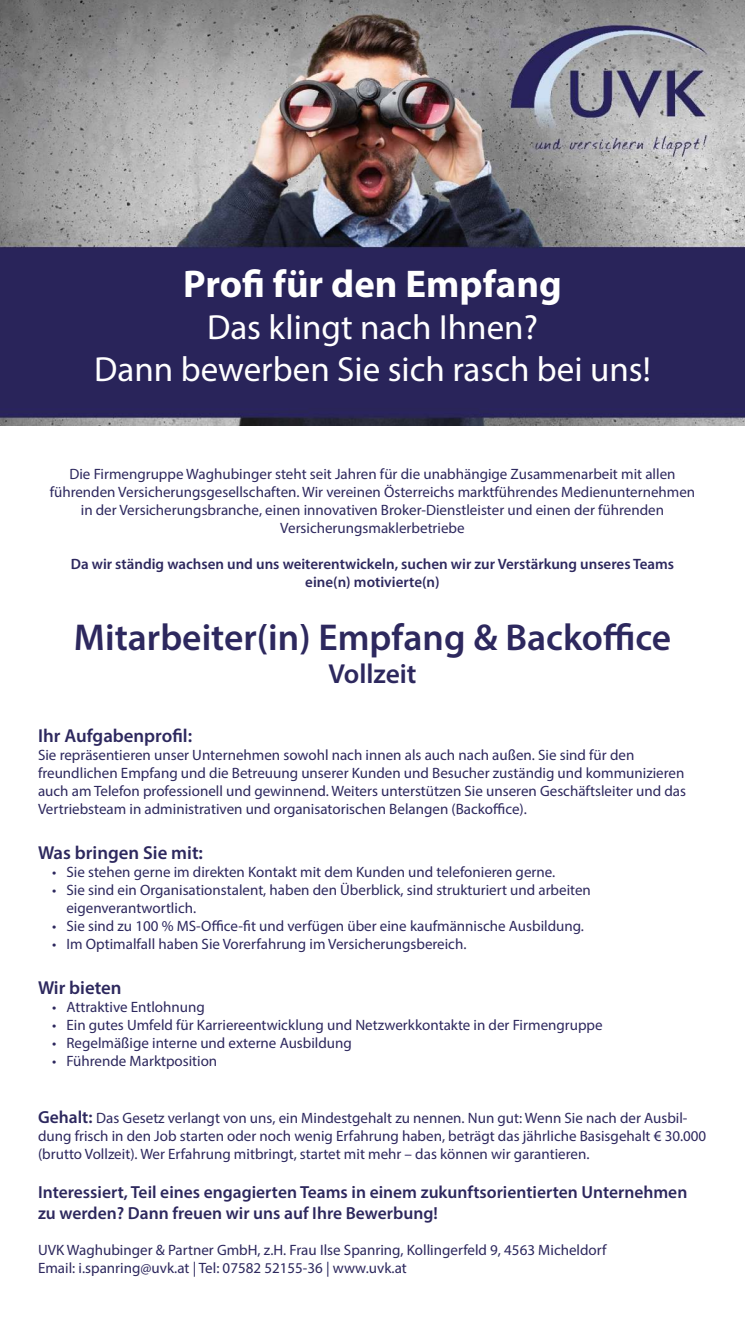
<style>
.page{position:relative;width:745px;height:1326px;background:#fff}
.page>*{position:absolute;margin:0;border:0;box-sizing:border-box;transform-origin:0 0}
.t1{font:700 38.75px "Myriad Pro";color:#fff}
.t2{font:600 37.5px "Myriad Pro";color:#2d285e}
.t3{font:35px/42px "Myriad Pro";color:#fff;text-align:center}
.t4{font:600 27.5px "Myriad Pro";color:#2d285e}
.t5{font:600 18.75px "Myriad Pro";color:#2d285e}
.t6{font:600 17.5px/21px "Myriad Pro";color:#2d285e}
.t7{font:15px/18px "Myriad Pro";color:#2d285e}
.t8{font:600 15px/18px "Myriad Pro";color:#2d285e;text-align:center}
.s1{font-weight:600;font-size:17.5px}
</style>
<div class="page">
<img style="left:0;top:0;width:744px;height:425px">
<h1 class="t1" style="left:183px;top:269px;width:380px">Profi für den Empfang</h1>
<h3 class="t3" style="left:94px;top:308px;width:557px">Das klingt nach Ihnen?<br>Dann bewerben Sie sich rasch bei uns!</h3>
<p class="t7" style="left:50px;top:466px;width:646px;text-align:center">Die Firmengruppe Waghubinger steht seit Jahren für die unabhängige Zusammenarbeit mit allen führenden Versicherungsgesellschaften. Wir vereinen Österreichs marktführendes Medienunternehmen in der Versicherungsbranche, einen innovativen Broker-Dienstleister und einen der führenden Versicherungsmaklerbetriebe</p>
<p class="t8" style="left:71px;top:556px;width:604px">Da wir ständig wachsen und uns weiterentwickeln, suchen wir zur Verstärkung unseres Teams eine(n) motivierte(n)</p>
<h2 class="t2" style="left:74px;top:623px;width:598px">Mitarbeiter(in) Empfang &amp; Backoffice</h2>
<h3 class="t4" style="left:328px;top:663px;width:90px">Vollzeit</h3>
<p class="t5" style="left:38px;top:728px;width:155px">Ihr Aufgabenprofil:</p>
<p class="t7" style="left:38px;top:746px;width:649px">Sie repräsentieren unser Unternehmen sowohl nach innen als auch nach außen. Sie sind für den freundlichen Empfang und die Betreuung unserer Kunden und Besucher zuständig und kommunizieren auch am Telefon professionell und gewinnend. Weiters unterstützen Sie unseren Geschäftsleiter und das Vertriebsteam in administrativen und organisatorischen Belangen (Backoffice).</p>
<p class="t5" style="left:38px;top:845px;width:166px">Was bringen Sie mit:</p>
<p class="t7" style="left:52px;top:863px;width:504px">• Sie stehen gerne im direkten Kontakt mit dem Kunden und telefonieren gerne.</p>
<p class="t7" style="left:66px;top:881px;width:525px;text-indent:-14px">• Sie sind ein Organisationstalent, haben den Überblick, sind strukturiert und arbeiten eigenverantwortlich.</p>
<p class="t7" style="left:52px;top:917px;width:533px">• Sie sind zu 100 % MS-Office-fit und verfügen über eine kaufmännische Ausbildung.</p>
<p class="t7" style="left:52px;top:935px;width:415px">• Im Optimalfall haben Sie Vorerfahrung im Versicherungsbereich.</p>
<p class="t5" style="left:38px;top:980px;width:85px">Wir bieten</p>
<p class="t7" style="left:52px;top:998px;width:154px">• Attraktive Entlohnung</p>
<p class="t7" style="left:52px;top:1016px;width:551px">• Ein gutes Umfeld für Karriereentwicklung und Netzwerkkontakte in der Firmengruppe</p>
<p class="t7" style="left:52px;top:1034px;width:301px">• Regelmäßige interne und externe Ausbildung</p>
<p class="t7" style="left:52px;top:1052px;width:166px">• Führende Marktposition</p>
<p class="t7" style="left:38px;top:1109px;width:669px"><span class="s1">Gehalt:</span> Das Gesetz verlangt von uns, ein Mindestgehalt zu nennen. Nun gut: Wenn Sie nach der Ausbil&shy;dung frisch in den Job starten oder noch wenig Erfahrung haben, beträgt das jährliche Basisgehalt € 30.000 (brutto Vollzeit). Wer Erfahrung mitbringt, startet mit mehr – das können wir garantieren.</p>
<p class="t6" style="left:38px;top:1182px;width:650px">Interessiert, Teil eines engagierten Teams in einem zukunftsorientierten Unternehmen zu werden? Dann freuen wir uns auf Ihre Bewerbung!</p>
<p class="t7" style="left:38px;top:1241px;width:569px">UVK Waghubinger &amp; Partner GmbH, z.H. Frau Ilse Spanring, Kollingerfeld 9, 4563 Micheldorf<br>Email: i.spanring@uvk.at | Tel: 07582 52155-36 | www.uvk.at</p>
</div>
